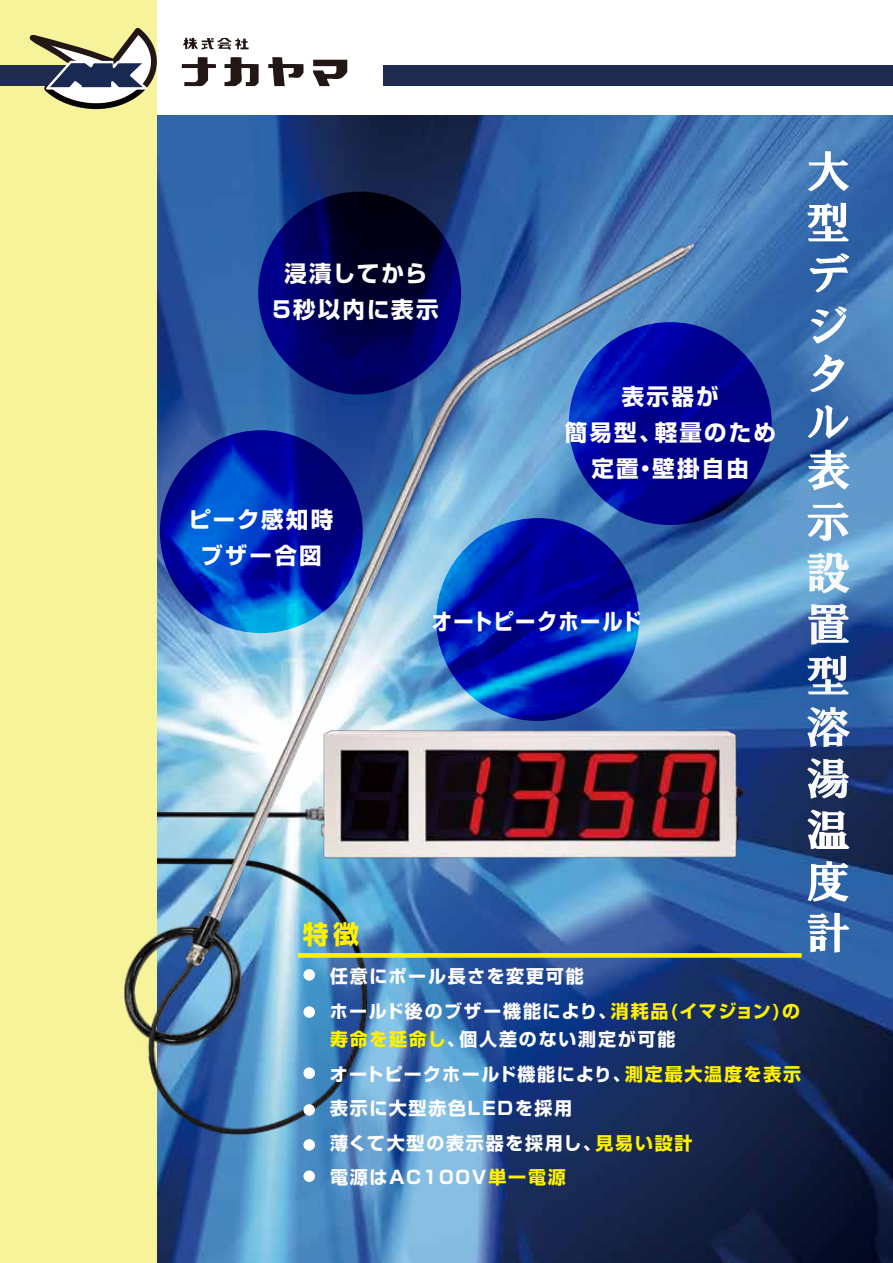
<style>
.page{position:relative;width:893px;height:1263px;background:#fff}
.page>*{position:absolute;margin:0;border:0;box-sizing:border-box;transform-origin:0 0}
.t1{font:700 25.65px "Shin Go Pro";color:#fff100}
.t2{font:700 22.5px/36px "Shin Go Pro";letter-spacing:.1em;color:#fff;text-align:center}
.t3{font:700 22.5px "Shin Go Pro";letter-spacing:.07em;color:#fff;scale:.9 1}
.t4{font:700 18px/34.5px "Shin Go Pro";letter-spacing:.1em;color:#fff}
.s1{color:#fff100}
</style>
<div class="page">
<div style="left:0;top:0;width:156px;height:1263px;background:#f6f39b"></div>
<div style="left:0;top:66px;width:129px;height:20px;background:#1f2c4f"></div>
<svg style="left:15px;top:34px;width:96px;height:76px"></svg>
<img style="left:111px;top:0;width:782px;height:1263px">
<svg style="left:436px;top:518px;width:203px;height:203px"></svg>
<svg style="left:258px;top:192px;width:203px;height:202px"></svg>
<svg style="left:569px;top:322px;width:203px;height:203px;fill:#00008d"></svg>
<svg style="left:160px;top:430px;width:203px;height:203px"></svg>
<div style="left:298px;top:953px;width:504px;height:5px;border:3px solid #fff100"></div>
<div style="left:303px;top:969px;width:12px;height:11px;background:#fff;border-radius:50%"></div>
<div style="left:303px;top:1006px;width:12px;height:12px;background:#fff;border-radius:50%"></div>
<div style="left:303px;top:1170px;width:12px;height:12px;background:#fff;border-radius:50%"></div>
<div style="left:303px;top:1067px;width:12px;height:12px;background:#fff;border-radius:50%"></div>
<div style="left:303px;top:1104px;width:12px;height:12px;background:#fff;border-radius:50%"></div>
<div style="left:303px;top:1139px;width:12px;height:12px;background:#fff;border-radius:50%"></div>
<svg style="left:808px;top:151px;width:41px;height:40px"></svg>
<svg style="left:807px;top:203px;width:42px;height:38px"></svg>
<svg style="left:809px;top:253px;width:40px;height:40px"></svg>
<svg style="left:811px;top:306px;width:36px;height:38px"></svg>
<svg style="left:810px;top:354px;width:35px;height:38px"></svg>
<svg style="left:808px;top:405px;width:40px;height:34px"></svg>
<svg style="left:808px;top:450px;width:42px;height:40px"></svg>
<svg style="left:807px;top:502px;width:42px;height:39px"></svg>
<svg style="left:807px;top:552px;width:42px;height:41px"></svg>
<svg style="left:808px;top:603px;width:41px;height:42px"></svg>
<svg style="left:807px;top:656px;width:42px;height:38px"></svg>
<svg style="left:807px;top:707px;width:43px;height:40px"></svg>
<svg style="left:807px;top:758px;width:42px;height:41px"></svg>
<svg style="left:807px;top:810px;width:42px;height:39px"></svg>
<svg style="left:808px;top:861px;width:40px;height:41px"></svg>
<svg style="left:808px;top:913px;width:41px;height:39px"></svg>
<div style="left:36px;top:788px;width:120px;height:98px;background:#f6f39b"></div>
<p class="t2" style="left:273px;top:253px;width:168px">浸漬してから<br>5秒以内に表示</p>
<p class="t2" style="left:189px;top:499px;width:146px">ピーク感知時ブザー合図</p>
<p class="t2" style="left:565px;top:376px;width:213px">表示器が<br>簡易型、軽量のため定置・壁掛自由</p>
<p class="t3" style="left:432px;top:603px;width:234px">オートピークホールド</p>
<h1 class="t1" style="left:303px;top:914px;width:58px">特徴</h1>
<p class="t4" style="left:330px;top:957px;width:472px">任意にポール長さを変更可能<br>ホールド後のブザー機能により、<span class="s1">消耗品(イマジョン)の</span></p>
<p class="t4" style="left:330px;top:1020px;width:473px"><span class="s1">寿命を延命し</span>、個人差のない測定が可能<br>オートピークホールド機能により、<span class="s1">測定最大温度を表示</span>表示に大型赤色LEDを採用<br>薄くて大型の表示器を採用し、<span class="s1">見易い設計<br></span>電源はAC１００V<span class="s1">単一電源</span></p>
</div>
